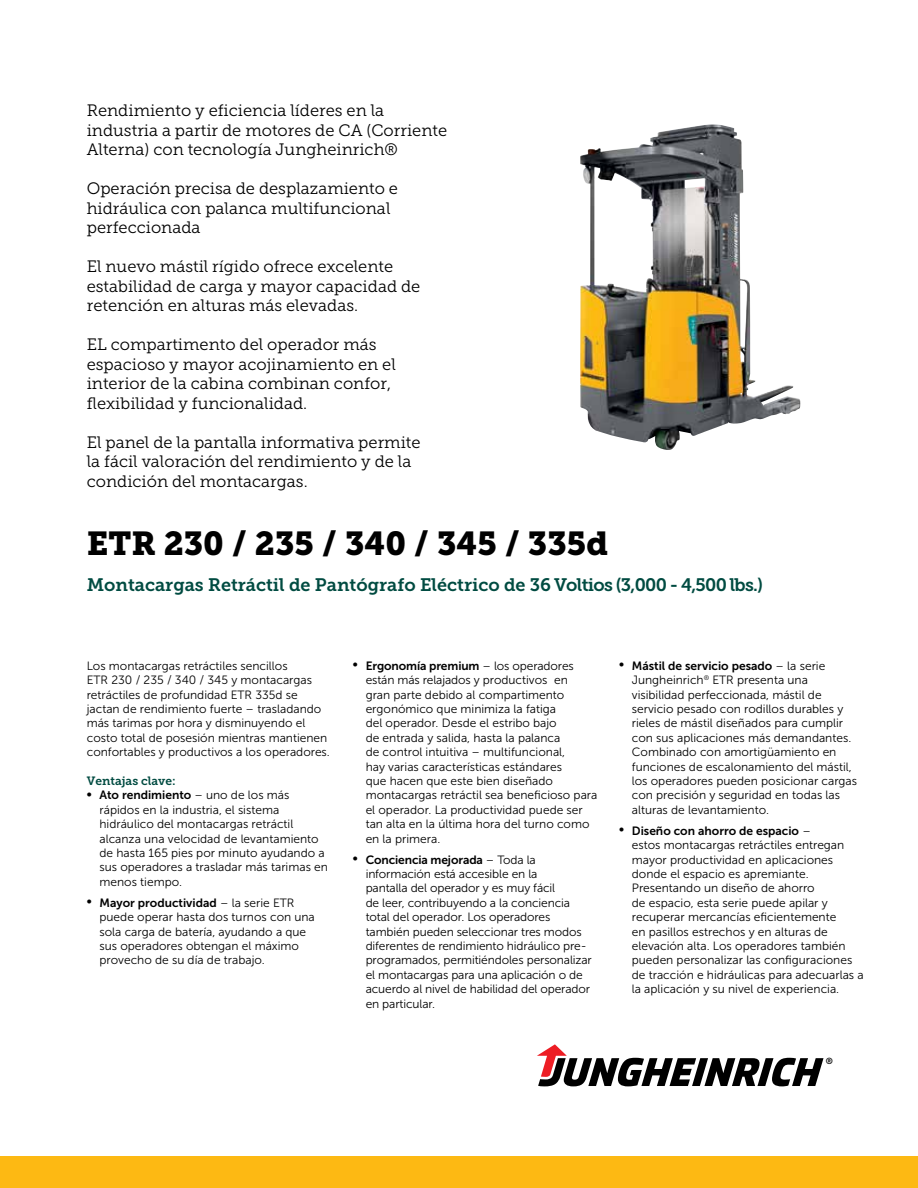
<style>
.page{position:relative;width:918px;height:1188px;background:#fff}
.page>*{position:absolute;margin:0;border:0;box-sizing:border-box;transform-origin:0 0}
.t1{font:33px "Museo Slab 900";color:#000}
.t2{font:18px "Museo Slab 700";color:#004b41}
.t3{font:16.5px/19.5px "Museo Slab 300";color:#000}
.t4{font:12px/14.4px "Museo Sans 300";color:#000}
.t5{font:12px "Museo Sans 700";color:#000}
.t6{font:12px "Museo Slab 700";color:#004b41}
.t7{font:8.85px "Museo Sans 700";color:#000}
.s1{font-family:"Museo Sans 300"}
</style>
<div class="page">
<img style="left:580px;top:125px;width:192px;height:325px">
<svg style="left:537px;top:1044px;width:287px;height:42px"></svg>
<div style="left:0;top:1156px;width:918px;height:32px;background:#fdb913"></div>
<h3 class="t3" style="left:87px;top:101px;width:362px">Rendimiento y eficiencia líderes en la industria a partir de motores de CA (Corriente<br>Alterna) con tecnología Jungheinrich®</h3>
<h3 class="t3" style="left:87px;top:179px;width:313px">Operación precisa de desplazamiento e hidráulica con palanca multifuncional perfeccionada</h3>
<h3 class="t3" style="left:87px;top:257px;width:335px">El nuevo mástil rígido ofrece excelente estabilidad de carga y mayor capacidad de retención en alturas más elevadas.</h3>
<h3 class="t3" style="left:87px;top:335px;width:311px">EL compartimento del operador más espacioso y mayor acojinamiento en el interior de la cabina combinan confor, flexibilidad y funcionalidad.</h3>
<h3 class="t3" style="left:87px;top:433px;width:335px">El panel de la pantalla informativa permite la fácil valoración del rendimiento y de la condición del montacargas.</h3>
<h1 class="t1" style="left:87px;top:524px;width:523px">ETR 230 / 235 / 340 / 345 / 335d</h1>
<h2 class="t2" style="left:87px;top:574px;width:678px">Montacargas Retráctil de Pantógrafo Eléctrico de 36 Voltios (3,000 - 4,500 lbs.)</h2>
<p class="t4" style="left:87px;top:658px;width:245px">Los montacargas retráctiles sencillos<br>ETR 230 / 235 / 340 / 345 y montacargas retráctiles de profundidad ETR 335d se jactan de rendimiento fuerte – trasladando más tarimas por hora y disminuyendo el costo total de posesión mientras mantienen confortables y productivos a los operadores.</p>
<p class="t6" style="left:87px;top:774px;width:91px">Ventajas clave:</p>
<p class="t5" style="left:87px;top:788px;width:204px">• Ato rendimiento <span class="s1">– uno de los más</span></p>
<p class="t4" style="left:100px;top:802px;width:230px">rápidos en la industria, el sistema hidráulico del montacargas retráctil alcanza una velocidad de levantamiento de hasta 165 pies por minuto ayudando a sus operadores a trasladar más tarimas en menos tiempo.</p>
<p class="t5" style="left:87px;top:896px;width:209px">• Mayor productividad <span class="s1">– la serie ETR</span></p>
<p class="t4" style="left:100px;top:910px;width:217px">puede operar hasta dos turnos con una sola carga de batería, ayudando a que sus operadores obtengan el máximo provecho de su día de trabajo.</p>
<p class="t5" style="left:353px;top:659px;width:222px">• Ergonomía premium <span class="s1">– los operadores</span></p>
<p class="t4" style="left:366px;top:673px;width:233px">están más relajados y productivos en<br>gran parte debido al compartimento ergonómico que minimiza la fatiga<br>del operador. Desde el estribo bajo<br>de entrada y salida, hasta la palanca<br>de control intuitiva – multifuncional,<br>hay varias características estándares<br>que hacen que este bien diseñado montacargas retráctil sea beneficioso para el operador. La productividad puede ser tan alta en la última hora del turno como en la primera.</p>
<p class="t5" style="left:353px;top:853px;width:184px">• Conciencia mejorada <span class="s1">– Toda la</span></p>
<p class="t4" style="left:366px;top:867px;width:228px">información está accesible en la<br>pantalla del operador y es muy fácil<br>de leer, contribuyendo a la conciencia total del operador. Los operadores también pueden seleccionar tres modos diferentes de rendimiento hidráulico pre&shy;programados, permitiéndoles personalizar el montacargas para una aplicación o de acuerdo al nivel de habilidad del operador en particular.</p>
<p class="t5" style="left:619px;top:659px;width:208px">• Mástil de servicio pesado <span class="s1">– la serie</span></p>
<p class="t4" style="left:632px;top:673px;width:227px">Jungheinrich<sup>®</sup> ETR presenta una visibilidad perfeccionada, mástil de servicio pesado con rodillos durables y rieles de mástil diseñados para cumplir con sus aplicaciones más demandantes.<br>Combinado con amortigüamiento en funciones de escalonamiento del mástil, los operadores pueden posicionar cargas con precisión y seguridad en todas las alturas de levantamiento.</p>
<p class="t5" style="left:619px;top:824px;width:193px">• Diseño con ahorro de espacio <span class="s1">–</span></p>
<p class="t4" style="left:632px;top:838px;width:233px">estos montacargas retráctiles entregan mayor productividad en aplicaciones donde el espacio es apremiante.<br>Presentando un diseño de ahorro<br>de espacio, esta serie puede apilar y recuperar mercancías eficientemente<br>en pasillos estrechos y en alturas de elevación alta. Los operadores también pueden personalizar las configuraciones de tracción e hidráulicas para adecuarlas a la aplicación y su nivel de experiencia.</p>
<p class="t7" style="left:826px;top:1056px;width:9px">®</p>
</div>
